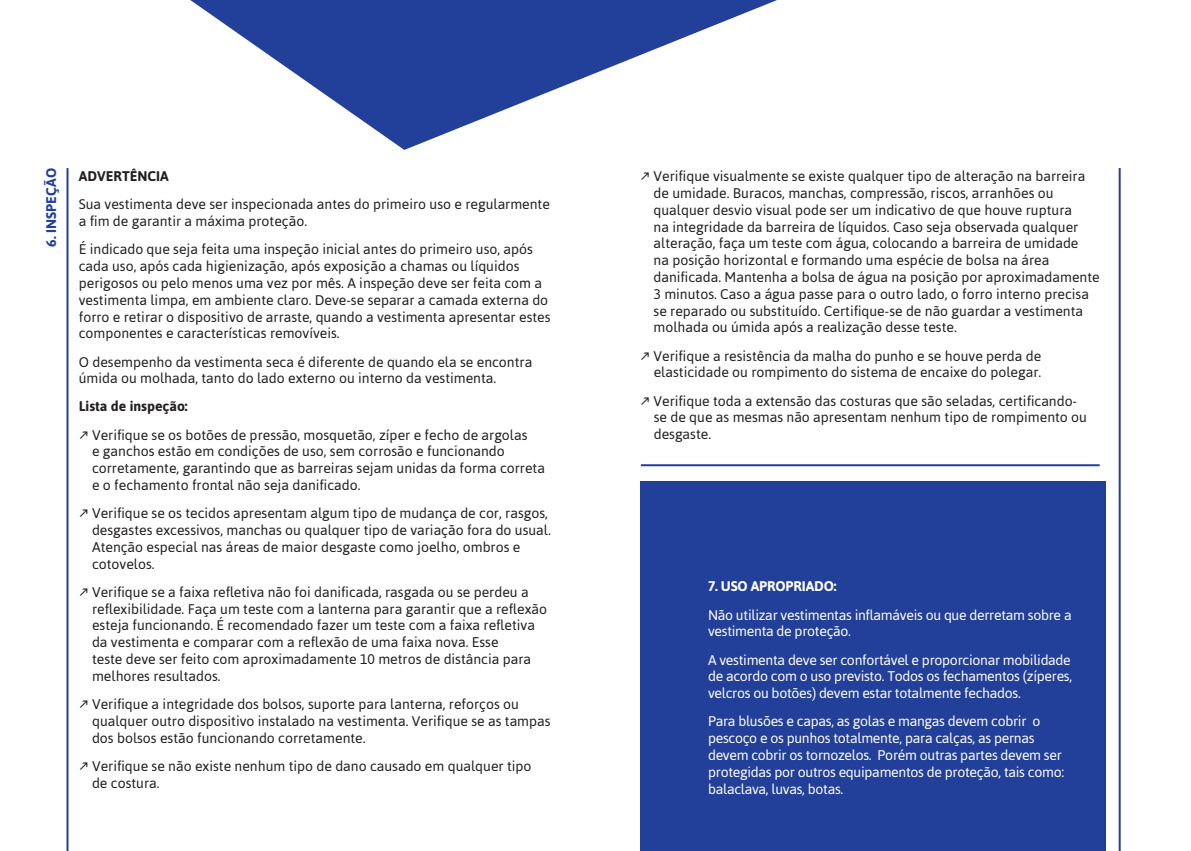
<style>
.page{position:relative;width:1191px;height:851px;background:#fff}
.page>*{position:absolute;margin:0;border:0;box-sizing:border-box;transform-origin:0 0}
.t1{font:14px/16.8px "Asap";color:#231f20}
.t2{font:14px/16.8px "Asap";letter-spacing:-.02em;color:#fff}
.t3{font:700 14px "Asap";color:#231f20}
.t4{font:700 14px "Asap";letter-spacing:-.01em;color:#fff}
.t5{font:700 14px "Asap";letter-spacing:.01em;color:#223f99}
</style>
<div class="page">
<hr style="left:66px;top:168px;width:2px;height:682px;background:#223f99">
<hr style="left:641px;top:464px;width:458px;height:2px;background:#223f99">
<div style="left:641px;top:481px;width:465px;height:369px;background:#223f99"></div>
<svg style="left:190px;top:0;width:587px;height:150px"></svg>
<hr style="left:1118px;top:168px;width:2px;height:682px;background:#223f99">
<p class="t3" style="left:79px;top:166px;width:91px">ADVERTÊNCIA</p>
<p class="t1" style="left:79px;top:196px;width:472px">Sua vestimenta deve ser inspecionada antes do primeiro uso e regularmente a fim de garantir a máxima proteção.</p>
<p class="t1" style="left:79px;top:241px;width:473px">É indicado que seja feita uma inspeção inicial antes do primeiro uso, após cada uso, após cada higienização, após exposição a chamas ou líquidos perigosos ou pelo menos uma vez por mês. A inspeção deve ser feita com a vestimenta limpa, em ambiente claro. Deve-se separar a camada externa do forro e retirar o dispositivo de arraste, quando a vestimenta apresentar estes componentes e características removíveis.</p>
<p class="t1" style="left:79px;top:353px;width:455px">O desempenho da vestimenta seca é diferente de quando ela se encontra úmida ou molhada, tanto do lado externo ou interno da vestimenta.</p>
<p class="t3" style="left:79px;top:396px;width:110px">Lista de inspeção:</p>
<p class="t1" style="left:92px;top:426px;width:454px">Verifique se os botões de pressão, mosquetão, zíper e fecho de argolas<br>e ganchos estão em condições de uso, sem corrosão e funcionando corretamente, garantindo que as barreiras sejam unidas da forma correta e o fechamento frontal não seja danificado.</p>
<p class="t1" style="left:92px;top:504px;width:460px">Verifique se os tecidos apresentam algum tipo de mudança de cor, rasgos, desgastes excessivos, manchas ou qualquer tipo de variação fora do usual.<br>Atenção especial nas áreas de maior desgaste como joelho, ombros e cotovelos.</p>
<p class="t1" style="left:92px;top:583px;width:456px">Verifique se a faixa refletiva não foi danificada, rasgada ou se perdeu a reflexibilidade. Faça um teste com a lanterna para garantir que a reflexão esteja funcionando. É recomendado fazer um teste com a faixa refletiva da vestimenta e comparar com a reflexão de uma faixa nova. Esse<br>teste deve ser feito com aproximadamente 10 metros de distância para melhores resultados.</p>
<p class="t1" style="left:92px;top:695px;width:460px">Verifique a integridade dos bolsos, suporte para lanterna, reforços ou qualquer outro dispositivo instalado na vestimenta. Verifique se as tampas dos bolsos estão funcionando corretamente.</p>
<p class="t1" style="left:92px;top:757px;width:441px">Verifique se não existe nenhum tipo de dano causado em qualquer tipo de costura.</p>
<p class="t5" style="left:41px;top:247px;width:80px;rotate:-90deg">6. INSPEÇÃO</p>
<p class="t1" style="left:653px;top:168px;width:447px">Verifique visualmente se existe qualquer tipo de alteração na barreira de umidade. Buracos, manchas, compressão, riscos, arranhões ou qualquer desvio visual pode ser um indicativo de que houve ruptura<br>na integridade da barreira de líquidos. Caso seja observada qualquer alteração, faça um teste com água, colocando a barreira de umidade<br>na posição horizontal e formando uma espécie de bolsa na área danificada. Mantenha a bolsa de água na posição por aproximadamente 3 minutos. Caso a água passe para o outro lado, o forro interno precisa se reparado ou substituído. Certifique-se de não guardar a vestimenta molhada ou úmida após a realização desse teste.</p>
<p class="t1" style="left:653px;top:347px;width:389px">Verifique a resistência da malha do punho e se houve perda de elasticidade ou rompimento do sistema de encaixe do polegar.</p>
<p class="t1" style="left:653px;top:392px;width:435px">Verifique toda a extensão das costuras que são seladas, certificando&shy;se de que as mesmas não apresentam nenhum tipo de rompimento ou desgaste.</p>
<p class="t4" style="left:708px;top:576px;width:130px">7. USO APROPRIADO:</p>
<p class="t2" style="left:708px;top:606px;width:365px">Não utilizar vestimentas inflamáveis ou que derretam sobre a vestimenta de proteção.</p>
<p class="t2" style="left:708px;top:651px;width:365px;text-align:justify">A vestimenta deve ser confortável e proporcionar mobilidade de acordo com o uso previsto. Todos os fechamentos (zíperes, velcros ou botões) devem estar totalmente fechados.</p>
<p class="t2" style="left:708px;top:712px;width:357px">Para blusões e capas, as golas e mangas devem cobrir o pescoço e os punhos totalmente, para calças, as pernas devem cobrir os tornozelos. Porém outras partes devem ser protegidas por outros equipamentos de proteção, tais como: balaclava, luvas, botas.</p>
</div>
